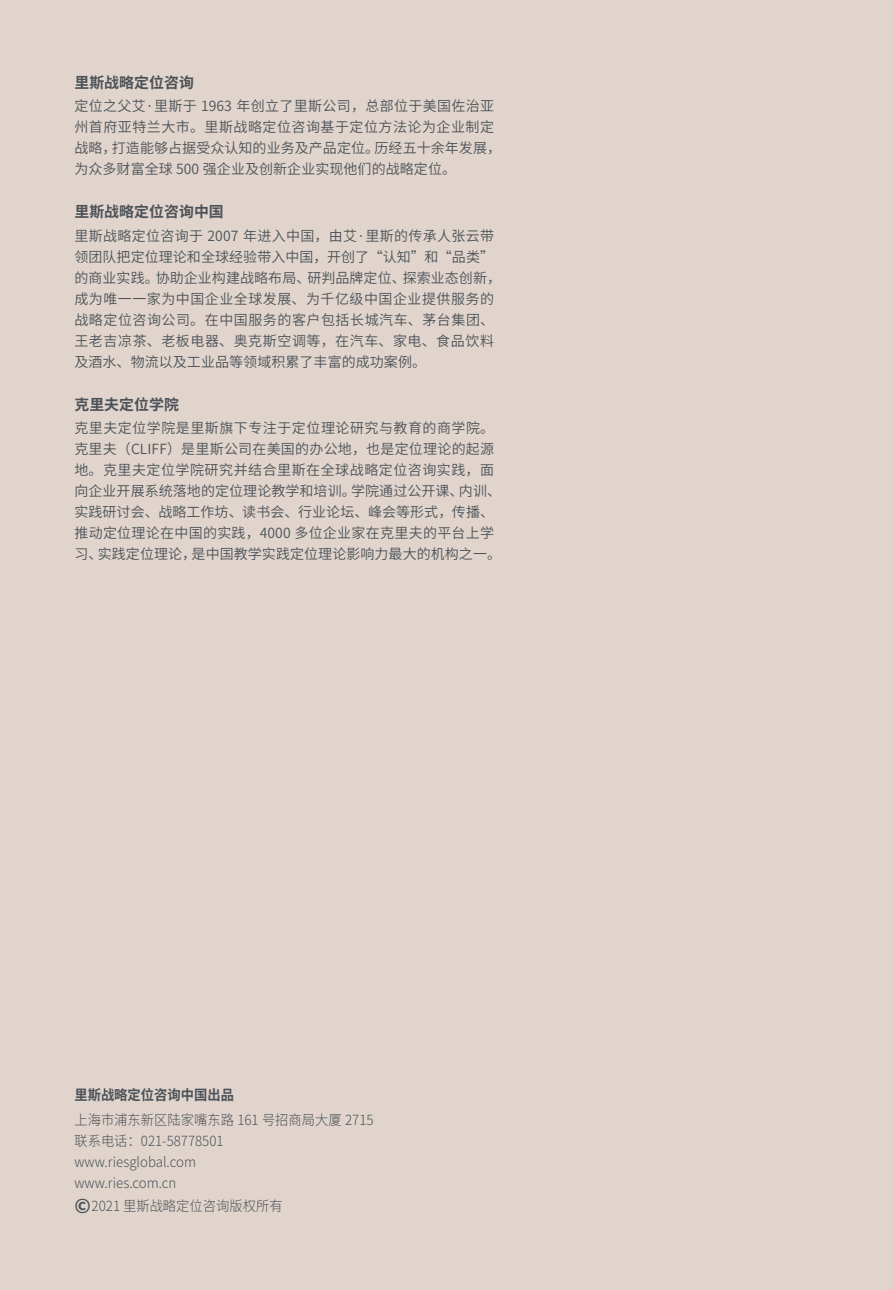
<style>
.page{position:relative;width:893px;height:1290px;background:#e0d4cc}
.page>*{position:absolute;margin:0;border:0;box-sizing:border-box;transform-origin:0 0}
.t1{font:700 14.88px "Source Han Sans CN";letter-spacing:.005em;color:#4c5258}
.t2{font:14px/21px "Source Han Sans CN";letter-spacing:.015em;color:#4c5258}
.t3{font:300 14px/21px "Source Han Sans CN";color:#4c5258;scale:.95 1}
.t4{font:700 14px "Source Han Sans CN";color:#4c5258;scale:.95 1}
.s1{font-weight:700;font-size:19.25px}
</style>
<div class="page">
<p class="t1" style="left:74px;top:74px;width:121px">里斯战略定位咨询</p>
<p class="t2" style="left:74px;top:96px;width:428px">定位之父艾·里斯于 1963 年创立了里斯公司，总部位于美国佐治亚州首府亚特兰大市。里斯战略定位咨询基于定位方法论为企业制定战略，打造能够占据受众认知的业务及产品定位。历经五十余年发展，为众多财富全球 500 强企业及创新企业实现他们的战略定位。</p>
<p class="t1" style="left:74px;top:203px;width:151px">里斯战略定位咨询中国</p>
<p class="t2" style="left:74px;top:225px;width:428px">里斯战略定位咨询于 2007 年进入中国，由艾·里斯的传承人张云带领团队把定位理论和全球经验带入中国，开创了“认知”和“品类”的商业实践。协助企业构建战略布局、研判品牌定位、探索业态创新，成为唯一一家为中国企业全球发展、为千亿级中国企业提供服务的战略定位咨询公司。在中国服务的客户包括长城汽车、茅台集团、王老吉凉茶、老板电器、奥克斯空调等，在汽车、家电、食品饮料及酒水、物流以及工业品等领域积累了丰富的成功案例。</p>
<p class="t1" style="left:74px;top:396px;width:106px">克里夫定位学院</p>
<p class="t2" style="left:74px;top:418px;width:428px">克里夫定位学院是里斯旗下专注于定位理论研究与教育的商学院。克里夫（CLIFF）是里斯公司在美国的办公地，也是定位理论的起源地。克里夫定位学院研究并结合里斯在全球战略定位咨询实践，面向企业开展系统落地的定位理论教学和培训。学院通过公开课、内训、实践研讨会、战略工作坊、读书会、行业论坛、峰会等形式，传播、推动定位理论在中国的实践，4000 多位企业家在克里夫的平台上学习、实践定位理论，是中国教学实践定位理论影响力最大的机构之一。</p>
<p class="t4" style="left:74px;top:1087px;width:169px">里斯战略定位咨询中国出品</p>
<p class="t3" style="left:74px;top:1109px;width:316px">上海市浦东新区陆家嘴东路 161 号招商局大厦 2715联系电话：021-58778501<br>www.riesglobal.com<br>www.ries.com.cn</p>
<p class="t3" style="left:74px;top:1196px;width:221px"><span class="s1">©</span> 2021 里斯战略定位咨询版权所有</p>
</div>
